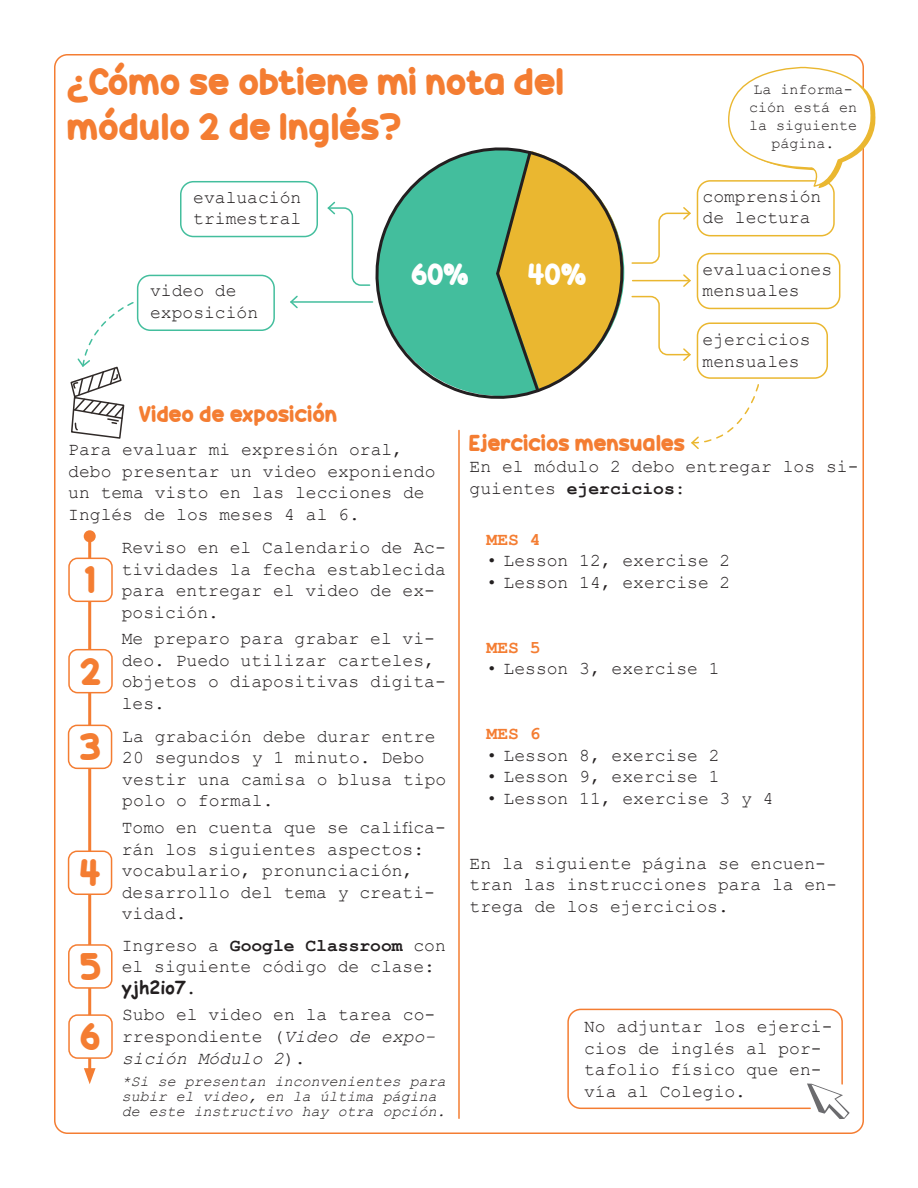
<style>
.page{position:relative;width:918px;height:1188px;background:#fff}
.page>*{position:absolute;margin:0;border:0;box-sizing:border-box;transform-origin:0 0}
.t1{font:37.5px/45px "Candy Beans";letter-spacing:.015em;color:#f47d32}
.t2{font:30px "Candy Beans";color:#fff}
.t3{font:22.5px "Candy Beans";letter-spacing:.01em;color:#f47d32}
.t4{font:18px/21.6px "Courier New";color:#231f20}
.t5{font:700 18px "Courier New";color:#f47d32}
.t6{font:italic 15px/15px "Courier New";color:#231f20}
.t7{font:15px/18px "Courier New";color:#231f20;text-align:center}
.s1{font-weight:700}
.s2{font-family:"Comic Sans MS";font-weight:700}
.s3{font-style:italic}
</style>
<div class="page">
<div style="left:697px;top:180px;width:138px;height:56px;border:2px solid #eab730;border-radius:13px"></div>
<svg style="left:727px;top:67px;width:149px;height:203px"></svg>
<svg style="left:373px;top:147px;width:268px;height:252px"></svg>
<svg style="left:494px;top:149px;width:129px;height:245px"></svg>
<div style="left:697px;top:253px;width:143px;height:56px;border:2px solid #eab730;border-radius:13px"></div>
<div style="left:180px;top:181px;width:138px;height:56px;border:2px solid #43be9d;border-radius:13px"></div>
<div style="left:137px;top:275px;width:138px;height:56px;border:2px solid #43be9d;border-radius:13px"></div>
<div style="left:697px;top:322px;width:131px;height:57px;border:2px solid #eab730;border-radius:13px"></div>
<svg style="left:631px;top:295px;width:60px;height:67px"></svg>
<svg style="left:631px;top:206px;width:60px;height:59px"></svg>
<hr style="left:291px;top:301px;width:82px;height:2px;background:#43be9d">
<svg style="left:290px;top:295px;width:9px;height:14px"></svg>
<svg style="left:327px;top:201px;width:44px;height:85px"></svg>
<hr style="left:458px;top:430px;width:2px;height:688px;background:#f47d32">
<svg style="left:70px;top:302px;width:64px;height:137px"></svg>
<hr style="left:88px;top:536px;width:3px;height:538px;background:#f47d32">
<div style="left:84px;top:530px;width:12px;height:12px;background:#f47d32;border-radius:50%"></div>
<svg style="left:84px;top:1068px;width:12px;height:16px"></svg>
<div style="left:69px;top:558px;width:43px;height:43px;background:#fff;border-radius:9px"></div>
<div style="left:68px;top:558px;width:45px;height:44px;border:2px solid #f47d32;border-radius:9px"></div>
<div style="left:69px;top:650px;width:43px;height:43px;background:#fff;border-radius:9px"></div>
<div style="left:68px;top:649px;width:45px;height:44px;border:2px solid #f47d32;border-radius:9px"></div>
<div style="left:69px;top:725px;width:43px;height:43px;background:#fff;border-radius:9px"></div>
<div style="left:68px;top:725px;width:44px;height:44px;border:2px solid #f47d32;border-radius:9px"></div>
<div style="left:69px;top:851px;width:43px;height:43px;background:#fff;border-radius:9px"></div>
<div style="left:68px;top:851px;width:44px;height:44px;border:2px solid #f47d32;border-radius:9px"></div>
<div style="left:69px;top:945px;width:43px;height:43px;background:#fff;border-radius:9px"></div>
<div style="left:68px;top:944px;width:45px;height:45px;border:2px solid #f47d32;border-radius:9px"></div>
<div style="left:69px;top:1015px;width:43px;height:43px;background:#fff;border-radius:9px"></div>
<div style="left:68px;top:1014px;width:45px;height:45px;border:2px solid #f47d32;border-radius:9px"></div>
<svg style="left:691px;top:384px;width:68px;height:65px"></svg>
<hr style="left:633px;top:280px;width:57px;height:1px;background:#eab730">
<svg style="left:682px;top:274px;width:9px;height:13px"></svg>
<svg style="left:567px;top:1008px;width:283px;height:111px"></svg>
<p class="t1" style="left:68px;top:59px;width:498px">¿Cómo se obtiene mi nota del módulo 2 de Inglés?</p>
<p class="t4" style="left:193px;top:186px;width:109px">evaluación</p>
<p class="t4" style="left:193px;top:207px;width:109px">trimestral</p>
<p class="t7" style="left:749px;top:80px;width:109px">La informa&shy;ción está en la siguiente página.</p>
<p class="t4" style="left:703px;top:185px;width:120px">comprensión de lectura</p>
<p class="t4" style="left:150px;top:279px;width:88px">video de</p>
<p class="t4" style="left:150px;top:301px;width:110px">exposición</p>
<p class="t3" style="left:139px;top:399px;width:200px">Video de exposición</p>
<p class="t2" style="left:412px;top:255px;width:59px">60%</p>
<p class="t2" style="left:529px;top:255px;width:60px">40%</p>
<p class="t4" style="left:703px;top:258px;width:131px">evaluaciones mensuales</p>
<p class="t4" style="left:703px;top:328px;width:110px">ejercicios mensuales</p>
<p class="t4" style="left:68px;top:438px;width:369px">Para evaluar mi expresión oral, debo presentar un video exponiendo un tema visto en las lecciones de<br>Inglés de los meses 4 al 6.</p>
<p class="t1" style="left:85px;top:557px;width:12px">1</p>
<p class="t1" style="left:81px;top:649px;width:22px">2</p>
<p class="t1" style="left:81px;top:724px;width:22px">3</p>
<p class="t1" style="left:81px;top:850px;width:22px">4</p>
<p class="t1" style="left:81px;top:944px;width:22px">5</p>
<p class="t4" style="left:122px;top:536px;width:326px">Reviso en el Calendario de Ac&shy;tividades la fecha establecida para entregar el video de ex&shy;posición.</p>
<p class="t4" style="left:122px;top:627px;width:326px">Me preparo para grabar el vi&shy;deo. Puedo utilizar carteles, objetos o diapositivas digita&shy;les.</p>
<p class="t4" style="left:122px;top:725px;width:326px">La grabación debe durar entre<br>20 segundos y 1 minuto. Debo vestir una camisa o blusa tipo polo o formal.</p>
<p class="t4" style="left:122px;top:816px;width:326px">Tomo en cuenta que se califica&shy;rán los siguientes aspectos: vocabulario, pronunciación, desarrollo del tema y creati&shy;vidad.</p>
<p class="t4" style="left:122px;top:934px;width:326px">Ingreso a <span class="s1">Google Classroom</span> con el siguiente código de clase: <span class="s2">yjh2io7</span><span class="s1">.</span></p>
<p class="t3" style="left:470px;top:428px;width:217px">Ejercicios mensuales</p>
<p class="t4" style="left:470px;top:455px;width:390px">En el módulo 2 debo entregar los si&shy;guientes <span class="s1">ejercicios</span>:</p>
<p class="t5" style="left:487px;top:528px;width:55px">MES 4</p>
<p class="t4" style="left:487px;top:549px;width:245px">• Lesson 12, exercise 2</p>
<p class="t4" style="left:487px;top:571px;width:245px">• Lesson 14, exercise 2</p>
<p class="t5" style="left:487px;top:636px;width:55px">MES 5</p>
<p class="t4" style="left:487px;top:657px;width:235px">• Lesson 3, exercise 1</p>
<p class="t5" style="left:487px;top:722px;width:55px">MES 6</p>
<p class="t4" style="left:487px;top:744px;width:235px">• Lesson 8, exercise 2</p>
<p class="t4" style="left:487px;top:765px;width:235px">• Lesson 9, exercise 1</p>
<p class="t4" style="left:487px;top:787px;width:289px">• Lesson 11, exercise 3 y 4</p>
<p class="t4" style="left:470px;top:852px;width:369px">En la siguiente página se encuen&shy;tran las instrucciones para la en&shy;trega de los ejercicios.</p>
<p class="t4" style="left:122px;top:1003px;width:315px;text-align:justify">Subo el video en la tarea co&shy;rrespondiente (<span class="s3">Video de expo&shy;sición Módulo 2</span>).</p>
<p class="t1" style="left:81px;top:1014px;width:22px">6</p>
<p class="t4" style="left:584px;top:1015px;width:250px">No adjuntar los ejerci&shy;cios de inglés al por&shy;tafolio físico que en&shy;vía al Colegio.</p>
<p class="t6" style="left:122px;top:1073px;width:326px">*Si se presentan inconvenientes para subir el video, en la última página de este instructivo hay otra opción.</p>
</div>
